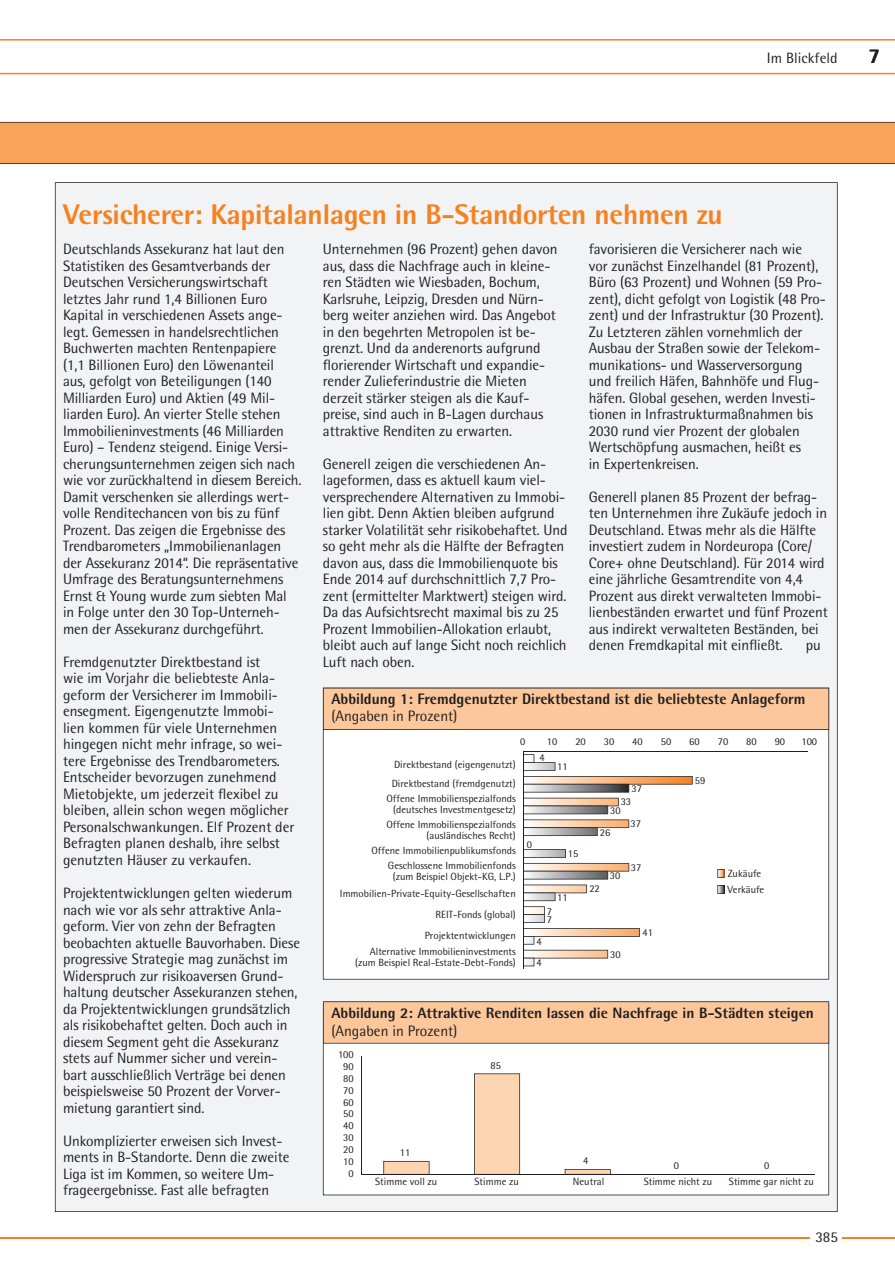
<style>
.page{position:relative;width:895px;height:1272px;background:#fff}
.page>*{position:absolute;margin:0;border:0;box-sizing:border-box;transform-origin:0 0}
.t1{font:800 28.5px "Rotis Semi Sans";letter-spacing:-.01em;color:#f58220}
.t2{font:800 21px "Rotis Semi Sans";color:#231f20}
.t3{font:800 15.15px "Rotis Semi Sans";color:#231f20}
.t4{font:15.15px "Rotis Semi Sans";color:#231f20}
.t5{font:15px/16.5px "Rotis Semi Sans";letter-spacing:-.005em;color:#231f20}
.t6{font:800 15px "Rotis Semi Sans";color:#231f20}
.t7{font:10.5px/21.8px "Rotis Semi Sans";color:#231f20;text-align:right}
</style>
<div class="page">
<svg style="left:0;top:39px;width:895px;height:35px"></svg>
<hr style="left:0;top:1236px;width:895px;height:1px;background:#f58220">
<div style="left:55px;top:182px;width:782px;height:1029px;background:#f2f3f4"></div>
<svg style="left:323px;top:729px;width:506px;height:250px"></svg>
<div style="left:323px;top:687px;width:506px;height:42px;background:#fcc89b"></div>
<svg style="left:323px;top:1043px;width:506px;height:151px"></svg>
<svg style="left:323px;top:1001px;width:506px;height:42px;background:#f6c398"></svg>
<svg style="left:524px;top:754px;width:168px;height:212px"></svg>
<hr style="left:523px;top:751px;width:285px;height:1px;background:#231f20">
<hr style="left:523px;top:751px;width:1px;height:217px;background:#231f20">
<svg style="left:717px;top:868px;width:7px;height:9px"></svg>
<svg style="left:717px;top:884px;width:7px;height:9px"></svg>
<div style="left:0;top:122px;width:895px;height:42px;background:#f8a35c"></div>
<div style="left:810px;top:1219px;width:31px;height:31px;background:#fff"></div>
<p class="t5" style="left:767px;top:49px;width:72px">Im Blickfeld</p>
<h2 class="t2" style="left:868px;top:43px;width:13px">7</h2>
<h1 class="t1" style="left:63px;top:196px;width:661px">Versicherer: Kapitalanlagen in B-Standorten nehmen zu</h1>
<p class="t5" style="left:63px;top:240px;width:240px">Deutschlands Assekuranz hat laut den Statistiken des Gesamtverbands der Deutschen Versicherungswirtschaft letztes Jahr rund 1,4 Billionen Euro Kapital in verschiedenen Assets ange&shy;legt. Gemessen in handelsrechtlichen Buchwerten machten Rentenpapiere (1,1 Billionen Euro) den Löwenanteil<br>aus, gefolgt von Beteiligungen (140<br>Milliarden Euro) und Aktien (49 Mil&shy;liarden Euro). An vierter Stelle stehen Immobilieninvestments (46 Milliarden Euro) – Tendenz steigend. Einige Versi&shy;cherungsunternehmen zeigen sich nach wie vor zurückhaltend in diesem Bereich.<br>Damit verschenken sie allerdings wert&shy;volle Renditechancen von bis zu fünf Prozent. Das zeigen die Ergebnisse des Trendbarometers „Immobilienanlagen der Assekuranz 2014“. Die repräsentative Umfrage des Beratungsunternehmens Ernst &amp; Young wurde zum siebten Mal in Folge unter den 30 Top-Unterneh&shy;men der Assekuranz durchgeführt.</p>
<p class="t5" style="left:63px;top:653px;width:233px">Fremdgenutzter Direktbestand ist<br>wie im Vorjahr die beliebteste Anla&shy;geform der Versicherer im Immobili&shy;ensegment. Eigengenutzte Immobi&shy;lien kommen für viele Unternehmen hingegen nicht mehr infrage, so wei&shy;tere Ergebnisse des Trendbarometers.<br>Entscheider bevorzugen zunehmend Mietobjekte, um jederzeit flexibel zu bleiben, allein schon wegen möglicher Personalschwankungen. Elf Prozent der Befragten planen deshalb, ihre selbst genutzten Häuser zu verkaufen.</p>
<p class="t5" style="left:63px;top:884px;width:238px">Projektentwicklungen gelten wiederum nach wie vor als sehr attraktive Anla&shy;geform. Vier von zehn der Befragten beobachten aktuelle Bauvorhaben. Diese progressive Strategie mag zunächst im Widerspruch zur risikoaversen Grund&shy;haltung deutscher Assekuranzen stehen, da Projektentwicklungen grundsätzlich als risikobehaftet gelten. Doch auch in diesem Segment geht die Assekuranz stets auf Nummer sicher und verein&shy;bart ausschließlich Verträge bei denen beispielsweise 50 Prozent der Vorver&shy;mietung garantiert sind.</p>
<p class="t5" style="left:63px;top:1131px;width:228px">Unkomplizierter erweisen sich Invest&shy;ments in B-Standorte. Denn die zweite Liga ist im Kommen, so weitere Um&shy;frageergebnisse. Fast alle befragten</p>
<p class="t5" style="left:323px;top:240px;width:236px">Unternehmen (96 Prozent) gehen davon aus, dass die Nachfrage auch in kleine&shy;ren Städten wie Wiesbaden, Bochum, Karlsruhe, Leipzig, Dresden und Nürn&shy;berg weiter anziehen wird. Das Angebot in den begehrten Metropolen ist be&shy;grenzt. Und da anderenorts aufgrund florierender Wirtschaft und expandie&shy;render Zulieferindustrie die Mieten derzeit stärker steigen als die Kauf&shy;preise, sind auch in B-Lagen durchaus attraktive Renditen zu erwarten.</p>
<p class="t5" style="left:323px;top:455px;width:246px">Generell zeigen die verschiedenen An&shy;lageformen, dass es aktuell kaum viel&shy;versprechendere Alternativen zu Immobi&shy;lien gibt. Denn Aktien bleiben aufgrund starker Volatilität sehr risikobehaftet. Und so geht mehr als die Hälfte der Befragten davon aus, dass die Immobilienquote bis Ende 2014 auf durchschnittlich 7,7 Pro&shy;zent (ermittelter Marktwert) steigen wird.<br>Da das Aufsichtsrecht maximal bis zu 25<br>Prozent Immobilien-Allokation erlaubt, bleibt auch auf lange Sicht noch reichlich Luft nach oben.</p>
<p class="t5" style="left:323px;top:686px;width:199px">Bei den geplanten Zukäufen 2014</p>
<p class="t5" style="left:588px;top:240px;width:239px">favorisieren die Versicherer nach wie<br>vor zunächst Einzelhandel (81 Prozent), Büro (63 Prozent) und Wohnen (59 Pro&shy;zent), dicht gefolgt von Logistik (48 Pro&shy;zent) und der Infrastruktur (30 Prozent).<br>Zu Letzteren zählen vornehmlich der Ausbau der Straßen sowie der Telekom&shy;munikations- und Wasserversorgung und freilich Häfen, Bahnhöfe und Flug&shy;häfen. Global gesehen, werden Investi&shy;tionen in Infrastrukturmaßnahmen bis 2030 rund vier Prozent der globalen Wertschöpfung ausmachen, heißt es<br>in Expertenkreisen.</p>
<p class="t5" style="left:588px;top:488px;width:241px">Generell planen 85 Prozent der befrag&shy;ten Unternehmen ihre Zukäufe jedoch in Deutschland. Etwas mehr als die Hälfte investiert zudem in Nordeuropa (Core/ Core+ ohne Deutschland). Für 2014 wird eine jährliche Gesamtrendite von 4,4<br>Prozent aus direkt verwalteten Immobi&shy;lienbeständen erwartet und fünf Prozent aus indirekt verwalteten Beständen, bei denen Fremdkapital mit einfließt.</p>
<p class="t5" style="left:805px;top:636px;width:17px">pu</p>
<p class="t3" style="left:331px;top:689px;width:475px">Abbildung 1: Fremdgenutzter Direktbestand ist die beliebteste Anlageform</p>
<p class="t4" style="left:331px;top:706px;width:127px">(Angaben in Prozent)</p>
<p class="t7" style="left:520px;top:730px;width:7px">0</p>
<p class="t7" style="left:547px;top:730px;width:12px">10</p>
<p class="t7" style="left:575px;top:730px;width:12px">20</p>
<p class="t7" style="left:604px;top:730px;width:12px">30</p>
<p class="t7" style="left:632px;top:730px;width:12px">40</p>
<p class="t7" style="left:660px;top:730px;width:12px">50</p>
<p class="t7" style="left:689px;top:730px;width:12px">60</p>
<p class="t7" style="left:717px;top:730px;width:12px">70</p>
<p class="t7" style="left:746px;top:730px;width:12px">80</p>
<p class="t7" style="left:774px;top:730px;width:12px">90</p>
<p class="t7" style="left:801px;top:730px;width:17px">100</p>
<p class="t7" style="left:391px;top:754px;width:126px;line-height:19.2px;text-align:left">Direktbestand (eigengenutzt)<br>Direktbestand (fremdgenutzt)</p>
<p class="t7" style="left:386px;top:793px;width:131px;line-height:10.9px">Offene Immobilienspezialfonds (deutsches Investmentgesetz)</p>
<p class="t7" style="left:386px;top:819px;width:131px;line-height:10.9px">Offene Immobilienspezialfonds (ausländisches Recht)</p>
<p class="t7" style="left:371px;top:842px;width:146px;line-height:15.5px">Offene Immobilienpublikumsfonds<br>Geschlossene Immobilienfonds</p>
<p class="t7" style="left:340px;top:867px;width:177px;line-height:17.1px">(zum Beispiel Objekt-KG, L.P.)<br>Immobilien-Private-Equity-Gesellschaften</p>
<p class="t7" style="left:425px;top:904px;width:93px;line-height:20.5px">REIT-Fonds (global)<br>Projektentwicklungen</p>
<p class="t7" style="left:355px;top:946px;width:162px;line-height:10.9px">Alternative Immobilieninvestments (zum Beispiel Real-Estate-Debt-Fonds)</p>
<p class="t7" style="left:539px;top:746px;width:7px">4</p>
<p class="t7" style="left:557px;top:755px;width:12px">11</p>
<p class="t7" style="left:527px;top:833px;width:7px">0</p>
<p class="t7" style="left:568px;top:842px;width:12px">15</p>
<p class="t7" style="left:557px;top:885px;width:12px">11</p>
<p class="t7" style="left:547px;top:900px;width:7px">7</p>
<p class="t7" style="left:547px;top:908px;width:7px">7</p>
<p class="t7" style="left:536px;top:929px;width:7px;text-align:left">4<br>4</p>
<p class="t7" style="left:631px;top:777px;width:12px">37</p>
<p class="t7" style="left:630px;top:790px;width:12px;text-align:left;text-indent:-10px">33<br>37</p>
<p class="t7" style="left:600px;top:799px;width:22px;text-align:left;text-indent:10px">30<br>26</p>
<p class="t7" style="left:589px;top:877px;width:12px">22</p>
<p class="t7" style="left:610px;top:864px;width:12px">30</p>
<p class="t7" style="left:631px;top:856px;width:12px">37</p>
<p class="t7" style="left:610px;top:943px;width:12px">30</p>
<p class="t7" style="left:642px;top:921px;width:12px">41</p>
<p class="t7" style="left:695px;top:769px;width:12px">59</p>
<p class="t7" style="left:727px;top:865px;width:38px;line-height:16.2px;text-align:left">Zukäufe<br>Verkäufe</p>
<p class="t6" style="left:331px;top:1002px;width:484px">Abbildung 2: Attraktive Renditen lassen die Nachfrage in B-Städten steigen</p>
<p class="t4" style="left:331px;top:1021px;width:127px">(Angaben in Prozent)</p>
<p class="t7" style="left:338px;top:1043px;width:17px">100</p>
<p class="t7" style="left:343px;top:1055px;width:12px">90</p>
<p class="t7" style="left:343px;top:1067px;width:12px">80</p>
<p class="t7" style="left:343px;top:1078px;width:12px">70</p>
<p class="t7" style="left:343px;top:1090px;width:12px">60</p>
<p class="t7" style="left:343px;top:1102px;width:12px">50</p>
<p class="t7" style="left:343px;top:1114px;width:12px">40</p>
<p class="t7" style="left:343px;top:1126px;width:12px">30</p>
<p class="t7" style="left:343px;top:1137px;width:12px">20</p>
<p class="t7" style="left:343px;top:1149px;width:12px">10</p>
<p class="t7" style="left:348px;top:1161px;width:7px">0</p>
<p class="t7" style="left:400px;top:1141px;width:12px">11</p>
<p class="t7" style="left:490px;top:1053px;width:12px">85</p>
<p class="t7" style="left:583px;top:1149px;width:7px">4</p>
<p class="t7" style="left:673px;top:1154px;width:7px">0</p>
<p class="t7" style="left:764px;top:1154px;width:7px">0</p>
<p class="t7" style="left:375px;top:1170px;width:64px">Stimme voll zu</p>
<p class="t7" style="left:474px;top:1170px;width:46px">Stimme zu</p>
<p class="t7" style="left:573px;top:1170px;width:33px">Neutral</p>
<p class="t7" style="left:643px;top:1170px;width:70px">Stimme nicht zu</p>
<p class="t7" style="left:729px;top:1170px;width:86px">Stimme gar nicht zu</p>
<p class="t5" style="left:815px;top:1227px;width:24px">385</p>
</div>
